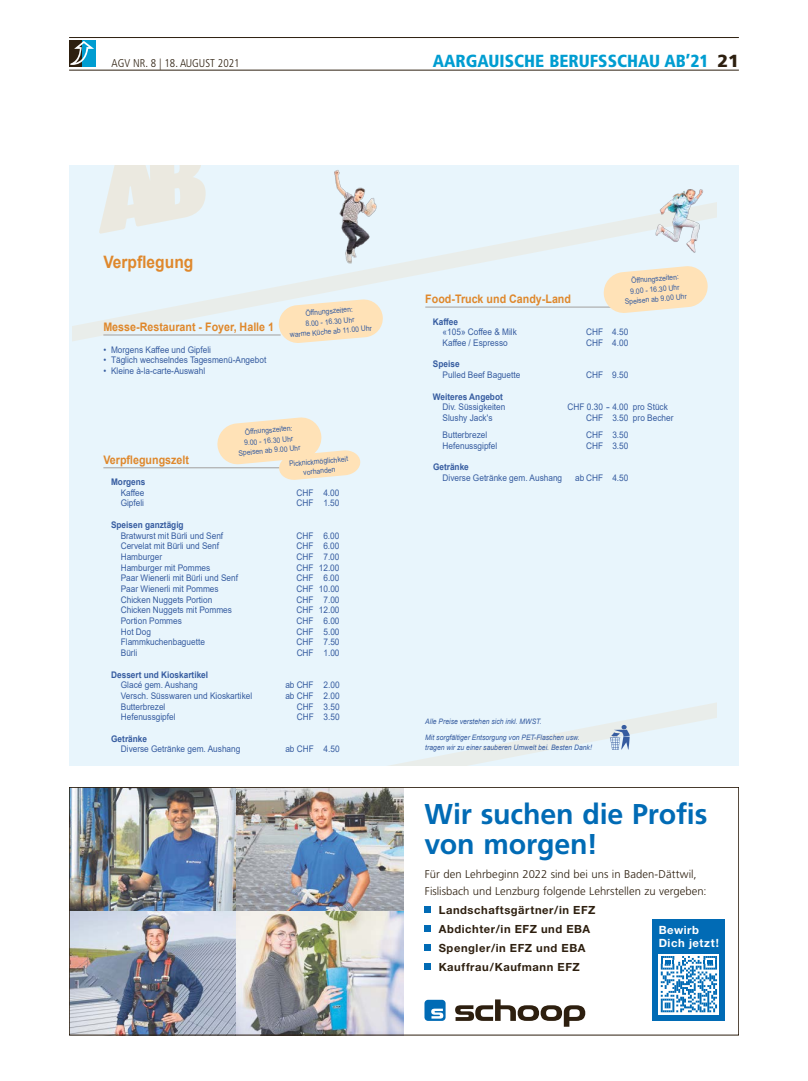
<style>
.page{position:relative;width:808px;height:1081px;background:#fff}
.page>*{position:absolute;margin:0;border:0;box-sizing:border-box;transform-origin:0 0}
.t1{font:700 28.62px/30px "Frutiger";letter-spacing:-.005em;color:#016bb5}
.t2{font:900 condensed 17.5px "Frutiger";color:#009dd1}
.t3{font:700 17.12px "Arial";color:#df882c;scale:.91 1}
.t4{font:700 11.75px "Arial";color:#df882c;scale:.91 1}
.t5{font:700 11.38px/13.4px "Helvetica Neue";letter-spacing:.05em;color:#fff}
.t6{font:300 11.25px/16.2px "Frutiger";color:#2d1f0f}
.t7{font:700 11.25px/19px "Helvetica Neue";letter-spacing:.05em;color:#2d1f0f}
.t8{font:300 condensed 11.25px "Frutiger";color:#2d1f0f}
.t9{font:9.12px "Arial";color:#365ca0;scale:.91 1}
.t10{font:700 9.12px "Arial";color:#365ca0;scale:.91 1}
.t11{font:7.5px/10.8px "Arial";color:#365ca0;scale:.91 1}
.t12{font:italic 7.5px/16px "Arial";color:#365ca0;scale:.91 1}
.s1{font-stretch:normal;color:#2d1f0f}
</style>
<div class="page">
<hr style="left:69px;top:70px;width:670px;height:1px;background:#2d1f0f">
<hr style="left:69px;top:37px;width:670px;height:1px;background:#2d1f0f">
<div style="left:69px;top:40px;width:13px;height:27px;background:#2d1f0f"></div>
<div style="left:82px;top:40px;width:13px;height:27px;background:#009dd1"></div>
<svg style="left:70px;top:41px;width:24px;height:24px"></svg>
<div style="left:69px;top:165px;width:670px;height:600px;background:#e8f5fc"></div>
<svg style="left:394px;top:703px;width:322px;height:62px"></svg>
<svg style="left:73px;top:216px;width:571px;height:125px"></svg>
<img style="left:317px;top:170px;width:78px;height:104px">
<img style="left:644px;top:189px;width:72px;height:64px">
<svg style="left:99px;top:165px;width:107px;height:69px"></svg>
<hr style="left:103px;top:335px;width:178px;height:1px;background:#a19f9d">
<hr style="left:103px;top:467px;width:178px;height:1px;background:#a19f9d">
<svg style="left:278px;top:299px;width:106px;height:44px"></svg>
<svg style="left:217px;top:417px;width:144px;height:63px"></svg>
<hr style="left:425px;top:307px;width:194px;height:1px;background:#a19f9d">
<svg style="left:603px;top:265px;width:105px;height:49px"></svg>
<svg style="left:610px;top:725px;width:20px;height:25px"></svg>
<div style="left:424px;top:1000px;width:22px;height:21px;background:#016bb5;border-radius:4px"></div>
<svg style="left:455px;top:999px;width:130px;height:27px"></svg>
<svg style="left:431px;top:1008px;width:12px;height:10px"></svg>
<svg style="left:425px;top:906px;width:6px;height:6px"></svg>
<svg style="left:425px;top:925px;width:6px;height:6px"></svg>
<svg style="left:425px;top:944px;width:6px;height:6px"></svg>
<svg style="left:425px;top:963px;width:6px;height:6px"></svg>
<div style="left:652px;top:919px;width:73px;height:102px;background:#016bb5"></div>
<img style="left:71px;top:789px;width:332px;height:244px">
<svg style="left:659px;top:954px;width:60px;height:60px"></svg>
<svg style="left:661px;top:956px;width:56px;height:56px"></svg>
<div style="left:69px;top:787px;width:670px;height:248px;border:1px solid #2d1f0f"></div>
<p class="t8" style="left:112px;top:57px;width:129px">AGV NR. 8 | 18. AUGUST 2021</p>
<h2 class="t2" style="left:433px;top:50px;width:308px">AARGAUISCHE BERUFSSCHAU AB’21 <span class="s1">21</span></h2>
<h3 class="t3" style="left:103px;top:250px;width:100px">Verpflegung</h3>
<p class="t4" style="left:103px;top:319px;width:189px">Messe-Restaurant - Foyer, Halle 1</p>
<p class="t9" style="left:103px;top:343px;width:120px">• Morgens Kaffee und Gipfeli</p>
<p class="t9" style="left:103px;top:354px;width:181px">• Täglich wechselndes Tagesmenü-Angebot</p>
<p class="t9" style="left:103px;top:364px;width:113px">• Kleine à-la-carte-Auswahl</p>
<p class="t11" style="left:304px;top:308px;width:56px;rotate:-5deg">Öff nungszeiten:<br>8.00 - 16.30 Uhr</p>
<p class="t11" style="left:289px;top:329px;width:92px;rotate:-5deg">warme Küche ab 11.00 Uhr</p>
<p class="t11" style="left:243px;top:427px;width:56px;rotate:-5deg">Öff nungszeiten:<br>9.00 - 16.30 Uhr</p>
<p class="t11" style="left:287px;top:441px;width:66px;line-height:15.2px;text-indent:-49px;rotate:-5deg">Speisen ab 9.00 Uhr<br>Picknickmöglichkeit</p>
<p class="t11" style="left:303px;top:467px;width:37px;rotate:-5deg">vorhanden</p>
<p class="t4" style="left:103px;top:451px;width:96px">Verpflegungszelt</p>
<p class="t10" style="left:111px;top:475px;width:39px">Morgens</p>
<p class="t9" style="left:121px;top:486px;width:28px">Kaffee</p>
<p class="t9" style="left:296px;top:486px;width:49px">CHF 4.00</p>
<p class="t9" style="left:121px;top:497px;width:27px">Gipfeli</p>
<p class="t9" style="left:297px;top:497px;width:49px">CHF 1.50</p>
<p class="t10" style="left:111px;top:518px;width:81px">Speisen ganztägig</p>
<p class="t9" style="left:121px;top:529px;width:114px">Bratwurst mit Bürli und Senf</p>
<p class="t9" style="left:297px;top:529px;width:49px">CHF 6.00</p>
<p class="t9" style="left:121px;top:540px;width:110px">Cervelat mit Bürli und Senf</p>
<p class="t9" style="left:297px;top:540px;width:49px">CHF 6.00</p>
<p class="t9" style="left:121px;top:550px;width:47px">Hamburger</p>
<p class="t9" style="left:297px;top:550px;width:49px">CHF 7.00</p>
<p class="t9" style="left:121px;top:561px;width:100px">Hamburger mit Pommes</p>
<p class="t9" style="left:297px;top:561px;width:49px">CHF 12.00</p>
<p class="t9" style="left:121px;top:572px;width:130px">Paar Wienerli mit Bürli und Senf</p>
<p class="t9" style="left:297px;top:572px;width:49px">CHF 6.00</p>
<p class="t9" style="left:121px;top:582px;width:109px">Paar Wienerli mit Pommes</p>
<p class="t9" style="left:297px;top:582px;width:49px">CHF 10.00</p>
<p class="t9" style="left:121px;top:593px;width:102px">Chicken Nuggets Portion</p>
<p class="t9" style="left:297px;top:593px;width:49px">CHF 7.00</p>
<p class="t9" style="left:121px;top:604px;width:124px">Chicken Nuggets mit Pommes</p>
<p class="t9" style="left:297px;top:604px;width:49px">CHF 12.00</p>
<p class="t9" style="left:121px;top:614px;width:69px">Portion Pommes</p>
<p class="t9" style="left:297px;top:614px;width:49px">CHF 6.00</p>
<p class="t9" style="left:121px;top:625px;width:35px">Hot Dog</p>
<p class="t9" style="left:297px;top:625px;width:49px">CHF 5.00</p>
<p class="t9" style="left:121px;top:636px;width:94px">Flammkuchenbaguette</p>
<p class="t9" style="left:297px;top:636px;width:49px">CHF 7.50</p>
<p class="t9" style="left:121px;top:646px;width:20px">Bürli</p>
<p class="t9" style="left:297px;top:646px;width:49px">CHF 1.00</p>
<p class="t10" style="left:111px;top:668px;width:108px">Dessert und Kioskartikel</p>
<p class="t9" style="left:121px;top:679px;width:86px">Glacé gem. Aushang</p>
<p class="t9" style="left:285px;top:679px;width:61px">ab CHF 2.00</p>
<p class="t9" style="left:121px;top:689px;width:146px">Versch. Süsswaren und Kioskartikel</p>
<p class="t9" style="left:285px;top:689px;width:61px">ab CHF 2.00</p>
<p class="t9" style="left:121px;top:700px;width:51px">Butterbrezel</p>
<p class="t9" style="left:297px;top:700px;width:49px">CHF 3.50</p>
<p class="t9" style="left:121px;top:711px;width:62px">Hefenussgipfel</p>
<p class="t9" style="left:297px;top:711px;width:49px">CHF 3.50</p>
<p class="t10" style="left:111px;top:732px;width:41px">Getränke</p>
<p class="t9" style="left:121px;top:743px;width:133px">Diverse Getränke gem. Aushang</p>
<p class="t9" style="left:285px;top:743px;width:61px">ab CHF 4.50</p>
<p class="t11" style="left:629px;top:275px;width:56px;rotate:-5deg">Öff nungszeiten:<br>9.00 - 16.30 Uhr</p>
<p class="t11" style="left:624px;top:296px;width:70px;rotate:-5deg">Speisen ab 9.00 Uhr</p>
<p class="t4" style="left:425px;top:291px;width:162px">Food-Truck und Candy-Land</p>
<p class="t10" style="left:433px;top:315px;width:29px">Kaffee</p>
<p class="t9" style="left:443px;top:326px;width:83px">«105» Coffee &amp; Milk</p>
<p class="t9" style="left:586px;top:326px;width:48px">CHF 4.50</p>
<p class="t9" style="left:443px;top:336px;width:73px">Kaffee / Espresso</p>
<p class="t9" style="left:586px;top:336px;width:48px">CHF 4.00</p>
<p class="t10" style="left:433px;top:358px;width:31px">Speise</p>
<p class="t9" style="left:443px;top:369px;width:87px">Pulled Beef Baguette</p>
<p class="t9" style="left:586px;top:369px;width:48px">CHF 9.50</p>
<p class="t10" style="left:433px;top:390px;width:78px">Weiteres Angebot</p>
<p class="t9" style="left:443px;top:401px;width:71px">Div. Süssigkeiten</p>
<p class="t9" style="left:567px;top:401px;width:112px">CHF 0.30 - 4.00 pro Stück</p>
<p class="t9" style="left:443px;top:411px;width:56px">Slushy Jack's</p>
<p class="t9" style="left:586px;top:411px;width:97px">CHF 3.50 pro Becher</p>
<p class="t9" style="left:443px;top:428px;width:51px">Butterbrezel</p>
<p class="t9" style="left:586px;top:428px;width:48px">CHF 3.50</p>
<p class="t9" style="left:443px;top:439px;width:62px">Hefenussgipfel</p>
<p class="t9" style="left:586px;top:439px;width:48px">CHF 3.50</p>
<p class="t10" style="left:433px;top:460px;width:41px">Getränke</p>
<p class="t9" style="left:443px;top:471px;width:133px">Diverse Getränke gem. Aushang</p>
<p class="t9" style="left:575px;top:471px;width:60px">ab CHF 4.50</p>
<p class="t12" style="left:425px;top:713px;width:171px">Alle Preise verstehen sich inkl. MWST.<br>Mit sorgfältiger Entsorgung von PET-Flaschen usw.</p>
<p class="t12" style="left:425px;top:740px;width:185px">tragen wir zu einer sauberen Umwelt bei. Besten Dank!</p>
<h1 class="t1" style="left:425px;top:798px;width:284px">Wir suchen die Profis von morgen!</h1>
<p class="t6" style="left:425px;top:866px;width:283px">Für den Lehrbeginn 2022 sind bei uns in Baden-Dättwil,<br>Fislisbach und Lenzburg folgende Lehrstellen zu vergeben:</p>
<p class="t7" style="left:439px;top:900px;width:158px">Landschaftsgärtner/in EFZ<br>Abdichter/in EFZ und EBA<br>Spengler/in EFZ und EBA<br>Kauffrau/Kaufmann EFZ</p>
<p class="t5" style="left:659px;top:923px;width:62px">Bewirb<br>Dich jetzt!</p>
</div>
